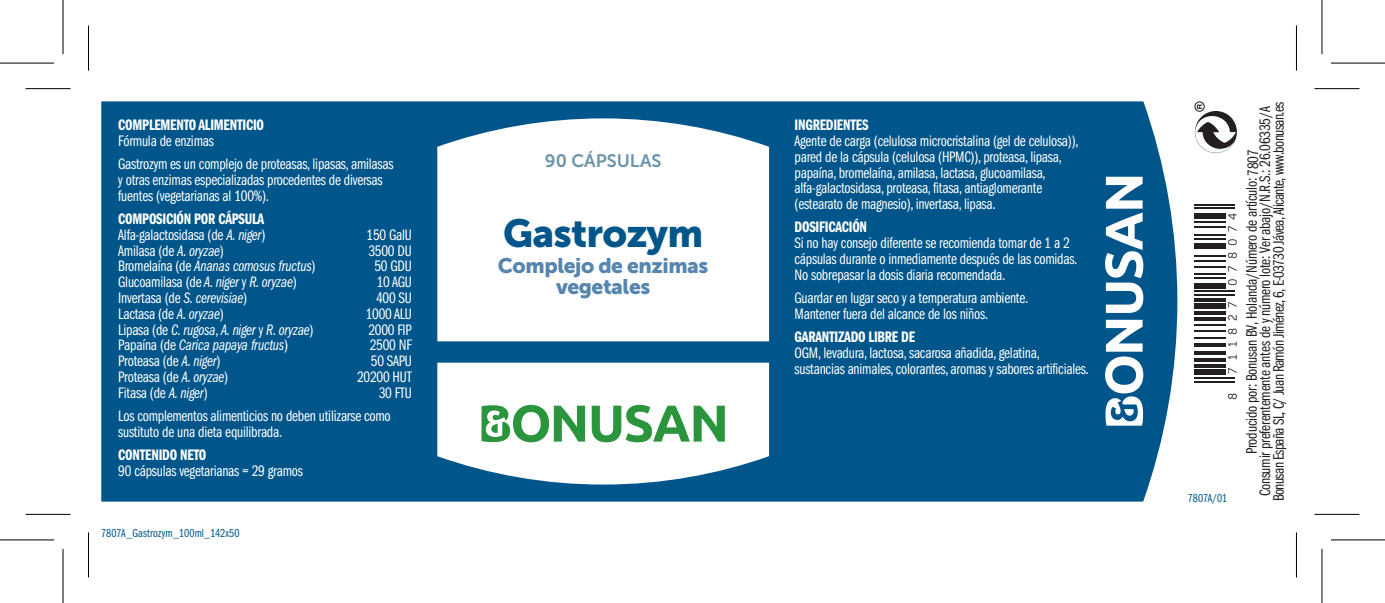
<style>
.page{position:relative;width:1385px;height:603px;background:#fff}
.page>*{position:absolute;margin:0;border:0;box-sizing:border-box;transform-origin:0 0}
.t1{font:39px "Museo Sans 900";letter-spacing:-.02em;color:#00568a}
.t2{font:21px/21px "Museo Sans 900";letter-spacing:-.02em;color:#5685af;text-align:center}
.t3{font:18px "Museo Sans 700";color:#6e94ab}
.t4{font:15.6px/15.6px "Franklin Gothic Book Cmpr";letter-spacing:-.015em;color:#fff}
.t5{font:15.6px/13.5px "Franklin Gothic Book Cmpr";letter-spacing:-.015em;color:#231f20;text-align:center}
.t6{font:15.6px "Franklin Gothic Book Cmpr Ital";letter-spacing:-.015em;color:#fff}
.t7{font:15.6px "Franklin Gothic Demi Cmpr";letter-spacing:-.015em;color:#fff}
.t8{font:12px "Franklin Gothic Book Cmpr";letter-spacing:.01em;color:#00568a}
.t9{font:12px "Museo Sans 300";letter-spacing:.53em;color:#231f20}
.s1{font-family:"Franklin Gothic Book Cmpr Ital"}
.s2{font-family:"Franklin Gothic Book Cmpr"}
.s3{color:#fff}
</style>
<div class="page">
<div style="left:101px;top:101px;width:1076px;height:400px;background:#00568a"></div>
<svg style="left:1105px;top:177px;width:38px;height:136px"></svg>
<svg style="left:1105px;top:319px;width:38px;height:106px"></svg>
<svg style="left:437px;top:362px;width:332px;height:122px"></svg>
<svg style="left:437px;top:118px;width:332px;height:223px"></svg>
<svg style="left:592px;top:404px;width:133px;height:38px"></svg>
<svg style="left:481px;top:404px;width:104px;height:38px"></svg>
<svg style="left:1194px;top:101px;width:43px;height:52px"></svg>
<hr style="left:1194px;top:380px;width:41px;height:2px;background:#231f20">
<hr style="left:1194px;top:377px;width:41px;height:1px;background:#231f20">
<div style="left:1194px;top:369px;width:31px;height:6px;background:#231f20"></div>
<svg style="left:1194px;top:364px;width:31px;height:3px"></svg>
<hr style="left:1194px;top:358px;width:31px;height:4px;background:#231f20">
<svg style="left:1194px;top:351px;width:31px;height:3px"></svg>
<hr style="left:1194px;top:343px;width:31px;height:3px;background:#231f20">
<hr style="left:1194px;top:337px;width:31px;height:2px;background:#231f20">
<hr style="left:1194px;top:329px;width:31px;height:2px;background:#231f20">
<hr style="left:1194px;top:324px;width:31px;height:2px;background:#231f20">
<svg style="left:1194px;top:317px;width:31px;height:3px"></svg>
<hr style="left:1194px;top:311px;width:31px;height:4px;background:#231f20">
<div style="left:1194px;top:303px;width:31px;height:6px;background:#231f20"></div>
<hr style="left:1194px;top:298px;width:31px;height:3px;background:#231f20">
<hr style="left:1194px;top:294px;width:41px;height:2px;background:#231f20">
<hr style="left:1194px;top:290px;width:41px;height:2px;background:#231f20">
<div style="left:1194px;top:282px;width:31px;height:6px;background:#231f20"></div>
<hr style="left:1194px;top:277px;width:31px;height:2px;background:#231f20">
<hr style="left:1194px;top:273px;width:31px;height:2px;background:#231f20">
<hr style="left:1194px;top:266px;width:31px;height:1px;background:#231f20">
<hr style="left:1194px;top:260px;width:31px;height:2px;background:#231f20">
<hr style="left:1194px;top:254px;width:31px;height:2px;background:#231f20">
<div style="left:1194px;top:243px;width:31px;height:6px;background:#231f20"></div>
<hr style="left:1194px;top:237px;width:31px;height:2px;background:#231f20">
<hr style="left:1194px;top:234px;width:31px;height:1px;background:#231f20">
<hr style="left:1194px;top:226px;width:31px;height:2px;background:#231f20">
<hr style="left:1194px;top:220px;width:31px;height:2px;background:#231f20">
<div style="left:1194px;top:213px;width:31px;height:5px;background:#231f20"></div>
<hr style="left:1194px;top:207px;width:41px;height:2px;background:#231f20">
<hr style="left:1194px;top:203px;width:41px;height:2px;background:#231f20">
<svg style="left:26px;top:514px;width:45px;height:1px"></svg>
<svg style="left:1314px;top:514px;width:45px;height:1px"></svg>
<hr style="left:26px;top:88px;width:45px;height:1px;background:#000">
<hr style="left:1314px;top:88px;width:45px;height:1px;background:#000">
<hr style="left:26px;top:513px;width:45px;height:1px;background:#000">
<hr style="left:1314px;top:513px;width:45px;height:1px;background:#000">
<hr style="left:88px;top:26px;width:1px;height:45px;background:#000">
<hr style="left:88px;top:532px;width:1px;height:45px;background:#000">
<hr style="left:1296px;top:26px;width:1px;height:45px;background:#000">
<hr style="left:1296px;top:532px;width:1px;height:45px;background:#000">
<svg style="left:0;top:540px;width:54px;height:1px"></svg>
<svg style="left:1331px;top:540px;width:54px;height:1px"></svg>
<hr style="left:0;top:62px;width:54px;height:2px;background:#000">
<hr style="left:1331px;top:62px;width:54px;height:2px;background:#000">
<hr style="left:0;top:539px;width:54px;height:1px;background:#000">
<hr style="left:1331px;top:539px;width:54px;height:1px;background:#000">
<hr style="left:62px;top:0;width:2px;height:54px;background:#000">
<hr style="left:62px;top:548px;width:2px;height:54px;background:#000">
<hr style="left:1321px;top:0;width:1px;height:54px;background:#000">
<hr style="left:1321px;top:548px;width:1px;height:54px;background:#000">
<p class="t7" style="left:118px;top:116px;width:147px">COMPLEMENTO ALIMENTICIO</p>
<p class="t4" style="left:118px;top:129px;width:277px;line-height:23.1px">Fórmula de enzimas<br>Gastrozym es un complejo de proteasas, lipasas, amilasas</p>
<p class="t4" style="left:118px;top:172px;width:266px">y otras enzimas especializadas procedentes de diversas fuentes (vegetarianas al 100%).</p>
<p class="t7" style="left:118px;top:210px;width:147px">COMPOSICIÓN POR CÁPSULA</p>
<p class="t4" style="left:118px;top:227px;width:149px">Alfa-galactosidasa (de <span class="s1">A. niger</span>)</p>
<p class="t4" style="left:366px;top:227px;width:47px">150 GalU</p>
<p class="t4" style="left:118px;top:243px;width:107px">Amilasa (de <span class="s1">A. oryzae</span>)</p>
<p class="t4" style="left:368px;top:243px;width:45px">3500 DU</p>
<p class="t6" style="left:118px;top:257px;width:199px"><span class="s2">Bromelaína (de</span> Ananas comosus fructus<span class="s2">)</span></p>
<p class="t4" style="left:374px;top:258px;width:39px">50 GDU</p>
<p class="t4" style="left:118px;top:274px;width:180px">Glucoamilasa (de <span class="s1">A. niger</span> y <span class="s1">R. oryzae</span>)</p>
<p class="t4" style="left:377px;top:274px;width:36px">10 AGU</p>
<p class="t4" style="left:118px;top:290px;width:130px">Invertasa (de <span class="s1">S. cerevisiae</span>)</p>
<p class="t4" style="left:376px;top:290px;width:37px">400 SU</p>
<p class="t4" style="left:118px;top:306px;width:107px">Lactasa (de <span class="s1">A. oryzae</span>)</p>
<p class="t4" style="left:366px;top:306px;width:48px">1000 ALU</p>
<p class="t6" style="left:118px;top:320px;width:197px"><span class="s2">Lipasa (de</span> C. rugosa<span class="s2">,</span> A. niger <span class="s2">y</span> R. oryzae<span class="s2">)</span></p>
<p class="t4" style="left:368px;top:321px;width:45px">2000 FIP</p>
<p class="t6" style="left:118px;top:336px;width:171px"><span class="s2">Papaína (de</span> Carica papaya fructus<span class="s2">)</span></p>
<p class="t4" style="left:370px;top:337px;width:43px">2500 NF</p>
<p class="t4" style="left:118px;top:353px;width:104px">Proteasa (de <span class="s1">A. niger</span>)</p>
<p class="t4" style="left:371px;top:353px;width:42px">50 SAPU</p>
<p class="t4" style="left:118px;top:369px;width:111px">Proteasa (de <span class="s1">A. oryzae</span>)</p>
<p class="t4" style="left:357px;top:369px;width:56px">20200 HUT</p>
<p class="t4" style="left:118px;top:384px;width:91px">Fitasa (de <span class="s1">A. niger</span>)</p>
<p class="t4" style="left:118px;top:381px;width:295px;line-height:23.1px;text-indent:260px">30 FTU<br>Los complementos alimenticios no deben utilizarse como</p>
<p class="t4" style="left:118px;top:423px;width:165px">sustituto de una dieta equilibrada.</p>
<p class="t7" style="left:118px;top:446px;width:89px">CONTENIDO NETO</p>
<p class="t4" style="left:118px;top:462px;width:186px">90 cápsulas vegetarianas = 29 gramos</p>
<p class="t8" style="left:101px;top:526px;width:140px">7807A_Gastrozym_100ml_142x50</p>
<p class="t3" style="left:545px;top:150px;width:118px">90 CÁPSULAS</p>
<h1 class="t1" style="left:503px;top:211px;width:202px">Gastrozym</h1>
<h2 class="t2" style="left:498px;top:255px;width:212px">Complejo de enzimas vegetales</h2>
<p class="t7" style="left:794px;top:116px;width:75px">INGREDIENTES</p>
<p class="t4" style="left:794px;top:133px;width:286px">Agente de carga (celulosa microcristalina (gel de celulosa)), pared de la cápsula (celulosa (HPMC)), proteasa, lipasa, papaína, bromelaína, amilasa, lactasa, glucoamilasa, alfa-galactosidasa, proteasa, fitasa, antiaglomerante (estearato de magnesio), invertasa, lipasa.</p>
<p class="t7" style="left:794px;top:218px;width:74px">DOSIFICACIÓN</p>
<p class="t4" style="left:794px;top:235px;width:284px">Si no hay consejo diferente se recomienda tomar de 1 a 2 cápsulas durante o inmediamente después de las comidas.<br>No sobrepasar la dosis diaria recomendada.</p>
<p class="t4" style="left:794px;top:290px;width:235px">Guardar en lugar seco y a temperatura ambiente.<br>Mantener fuera del alcance de los niños.</p>
<p class="t7" style="left:794px;top:328px;width:122px">GARANTIZADO LIBRE DE</p>
<p class="t4" style="left:794px;top:345px;width:296px">OGM, levadura, lactosa, sacarosa añadida, gelatina, sustancias animales, colorantes, aromas y sabores artificiales.</p>
<p class="t9" style="left:1226px;top:285px;width:75px;rotate:-90deg">078074</p>
<p class="t9" style="left:1226px;top:373px;width:74px;rotate:-90deg">711827</p>
<p class="t9" style="left:1226px;top:400px;width:9px;rotate:-90deg">8</p>
<p class="t8" style="left:1187px;top:490px;width:41px">7807A/01</p>
<p class="t5" style="left:1245px;top:501px;width:400px;rotate:-90deg">Producido por: Bonusan BV, Holanda/Número de artículo: <span class="s3">00 0<br></span>Consumir preferentemente antes de y número lote: Ver abajo/N.R.S.: 26.06335/A<br>Bonusan España SL, C/ Juan Ramón Jiménez, 6, E-03730 Jávea, Alicante, www.bonusan.es</p>
<p class="t5" style="left:1246px;top:176px;width:28px;rotate:-90deg">7807</p>
</div>
